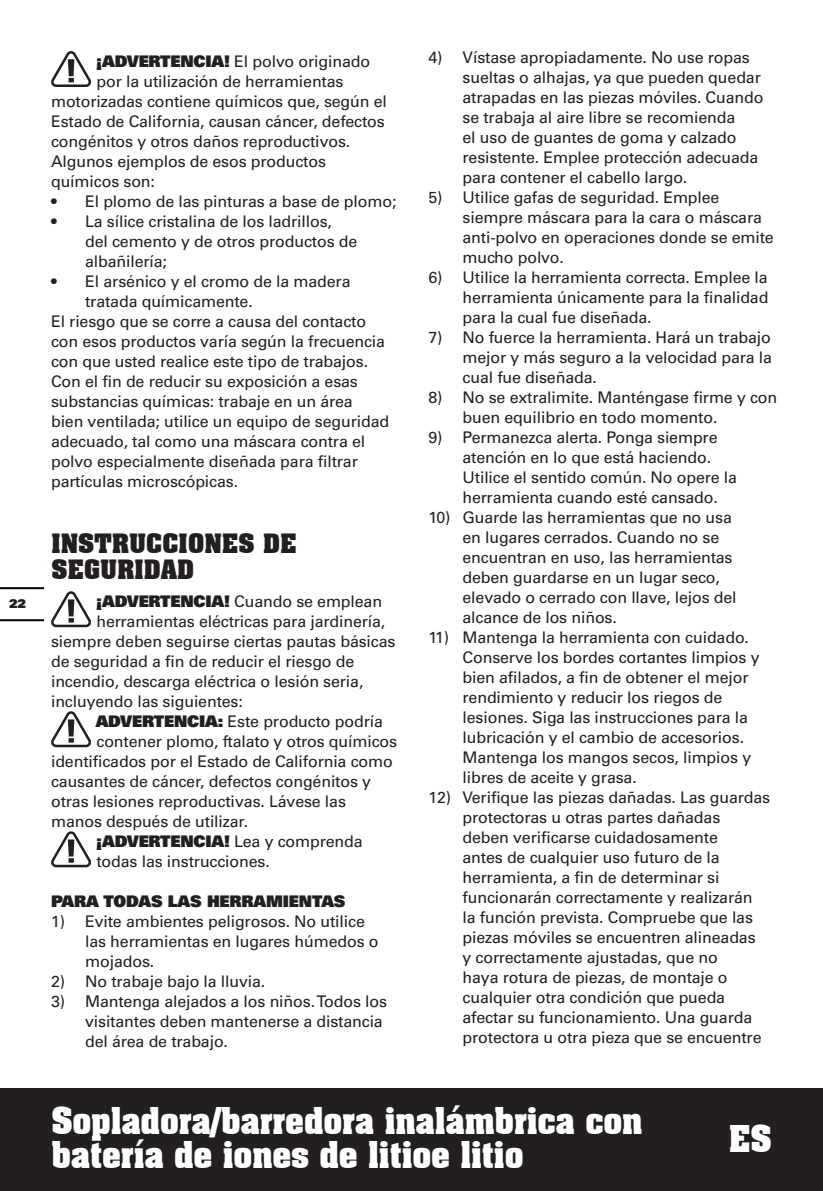
<style>
.page{position:relative;width:823px;height:1191px;background:#fff}
.page>*{position:absolute;margin:0;border:0;box-sizing:border-box;transform-origin:0 0}
.t1{font:700 36px/34px "Aachen BT";letter-spacing:-.025em;color:#fff;scale:.95 1}
.t2{font:700 26px/26px "Aachen BT";letter-spacing:-.01em;color:#231f20}
.t3{font:16px/20px "Univers";letter-spacing:-.01em;color:#231f20}
.t4{font:900 16px "Univers";letter-spacing:-.01em;color:#231f20}
.t5{font:900 12px "Univers";color:#231f20}
.s1{font-weight:900}
.s2{font-weight:400}
</style>
<div class="page">
<div style="left:0;top:1089px;width:822px;height:102px;background:#231f20"></div>
<hr style="left:0;top:619px;width:43px;height:2px;background:#000">
<hr style="left:0;top:587px;width:43px;height:2px;background:#000">
<svg style="left:51px;top:51px;width:40px;height:36px"></svg>
<svg style="left:51px;top:591px;width:40px;height:36px"></svg>
<svg style="left:51px;top:711px;width:40px;height:36px"></svg>
<svg style="left:51px;top:831px;width:40px;height:36px"></svg>
<p class="t5" style="left:9px;top:595px;width:18px">22</p>
<p class="t3" style="left:96px;top:51px;width:275px"><span class="s1">¡ADVERTENCIA!</span> El polvo originado</p>
<p class="t3" style="left:96px;top:71px;width:248px">por la utilización de herramientas</p>
<p class="t3" style="left:51px;top:91px;width:337px">motorizadas contiene químicos que, según el</p>
<p class="t3" style="left:51px;top:111px;width:335px">Estado de California, causan cáncer, defectos</p>
<p class="t3" style="left:51px;top:131px;width:300px">congénitos y otros daños reproductivos.</p>
<p class="t3" style="left:51px;top:151px;width:276px">Algunos ejemplos de esos productos</p>
<p class="t3" style="left:51px;top:171px;width:105px">químicos son:</p>
<p class="t3" style="left:51px;top:191px;width:347px">• El plomo de las pinturas a base de plomo;</p>
<p class="t3" style="left:85px;top:211px;width:273px;text-indent:-34px">• La sílice cristalina de los ladrillos, del cemento y de otros productos de albañilería;</p>
<p class="t3" style="left:51px;top:271px;width:301px">• El arsénico y el cromo de la madera</p>
<p class="t3" style="left:85px;top:291px;width:169px">tratada químicamente.</p>
<p class="t3" style="left:51px;top:311px;width:316px">El riesgo que se corre a causa del contacto</p>
<p class="t3" style="left:51px;top:331px;width:335px">con esos productos varía según la frecuencia</p>
<p class="t3" style="left:51px;top:351px;width:318px">con que usted realice este tipo de trabajos.</p>
<p class="t3" style="left:51px;top:371px;width:308px">Con el fin de reducir su exposición a esas</p>
<p class="t3" style="left:51px;top:391px;width:303px">substancias químicas: trabaje en un área</p>
<p class="t3" style="left:51px;top:411px;width:339px">bien ventilada; utilice un equipo de seguridad</p>
<p class="t3" style="left:51px;top:431px;width:315px">adecuado, tal como una máscara contra el</p>
<p class="t3" style="left:51px;top:451px;width:308px">polvo especialmente diseñada para filtrar</p>
<p class="t3" style="left:51px;top:471px;width:188px">partículas microscópicas.</p>
<h2 class="t2" style="left:51px;top:530px;width:247px">INSTRUCCIONES DE<br>SEGURIDAD</h2>
<p class="t3" style="left:96px;top:591px;width:287px"><span class="s1">¡ADVERTENCIA!</span> Cuando se emplean</p>
<p class="t3" style="left:96px;top:611px;width:290px">herramientas eléctricas para jardinería,</p>
<p class="t3" style="left:51px;top:631px;width:346px">siempre deben seguirse ciertas pautas básicas</p>
<p class="t3" style="left:51px;top:651px;width:305px">de seguridad a fin de reducir el riesgo de</p>
<p class="t3" style="left:51px;top:671px;width:314px">incendio, descarga eléctrica o lesión seria,</p>
<p class="t3" style="left:51px;top:691px;width:193px">incluyendo las siguientes:</p>
<p class="t3" style="left:96px;top:711px;width:288px"><span class="s1">ADVERTENCIA:</span> Este producto podría</p>
<p class="t3" style="left:96px;top:731px;width:302px">contener plomo, ftalato y otros químicos</p>
<p class="t3" style="left:51px;top:751px;width:343px">identificados por el Estado de California como</p>
<p class="t3" style="left:51px;top:771px;width:321px">causantes de cáncer, defectos congénitos y</p>
<p class="t3" style="left:51px;top:791px;width:296px">otras lesiones reproductivas. Lávese las</p>
<p class="t3" style="left:51px;top:811px;width:198px">manos después de utilizar.</p>
<p class="t4" style="left:96px;top:831px;width:268px">¡ADVERTENCIA! <span class="s2">Lea y comprenda</span></p>
<p class="t3" style="left:96px;top:851px;width:175px">todas las instrucciones.</p>
<p class="t4" style="left:51px;top:891px;width:296px">PARA TODAS LAS HERRAMIENTAS</p>
<p class="t3" style="left:85px;top:911px;width:295px;text-indent:-34px">1) Evite ambientes peligrosos. No utilice las herramientas en lugares húmedos o mojados.</p>
<p class="t3" style="left:51px;top:971px;width:216px">2) No trabaje bajo la lluvia.</p>
<p class="t3" style="left:85px;top:991px;width:303px;text-indent:-34px">3) Mantenga alejados a los niños. Todos los visitantes deben mantenerse a distancia del área de trabajo.</p>
<p class="t3" style="left:462px;top:47px;width:302px;text-indent:-34px">4) Vístase apropiadamente. No use ropas sueltas o alhajas, ya que pueden quedar atrapadas en las piezas móviles. Cuando se trabaja al aire libre se recomienda<br>el uso de guantes de goma y calzado resistente. Emplee protección adecuada para contener el cabello largo.</p>
<p class="t3" style="left:462px;top:187px;width:312px;text-indent:-34px">5) Utilice gafas de seguridad. Emplee siempre máscara para la cara o máscara anti-polvo en operaciones donde se emite mucho polvo.</p>
<p class="t3" style="left:462px;top:267px;width:307px;text-align:justify;text-indent:-34px">6) Utilice la herramienta correcta. Emplee la herramienta únicamente para la finalidad para la cual fue diseñada.</p>
<p class="t3" style="left:462px;top:327px;width:311px;text-align:justify;text-indent:-34px">7) No fuerce la herramienta. Hará un trabajo mejor y más seguro a la velocidad para la cual fue diseñada.</p>
<p class="t3" style="left:462px;top:387px;width:316px;text-indent:-34px">8) No se extralimite. Manténgase firme y con buen equilibrio en todo momento.</p>
<p class="t3" style="left:462px;top:427px;width:276px;text-indent:-34px">9) Permanezca alerta. Ponga siempre atención en lo que está haciendo.<br>Utilice el sentido común. No opere la herramienta cuando esté cansado.</p>
<p class="t3" style="left:462px;top:507px;width:275px;text-indent:-34px">10) Guarde las herramientas que no usa en lugares cerrados. Cuando no se encuentran en uso, las herramientas deben guardarse en un lugar seco, elevado o cerrado con llave, lejos del alcance de los niños.</p>
<p class="t3" style="left:462px;top:627px;width:298px;text-indent:-34px">11) Mantenga la herramienta con cuidado.<br>Conserve los bordes cortantes limpios y bien afilados, a fin de obtener el mejor rendimiento y reducir los riegos de lesiones. Siga las instrucciones para la lubricación y el cambio de accesorios.<br>Mantenga los mangos secos, limpios y libres de aceite y grasa.</p>
<p class="t3" style="left:462px;top:787px;width:309px;text-indent:-34px">12) Verifique las piezas dañadas. Las guardas protectoras u otras partes dañadas deben verificarse cuidadosamente<br>antes de cualquier uso futuro de la herramienta, a fin de determinar si funcionarán correctamente y realizarán<br>la función prevista. Compruebe que las piezas móviles se encuentren alineadas<br>y correctamente ajustadas, que no<br>haya rotura de piezas, de montaje o cualquier otra condición que pueda afectar su funcionamiento. Una guarda protectora u otra pieza que se encuentre</p>
<h1 class="t1" style="left:51px;top:1103px;width:624px">Sopladora/barredora inalámbrica con batería de iones de litioe litio</h1>
<h1 class="t1" style="left:728px;top:1121px;width:47px">ES</h1>
</div>
